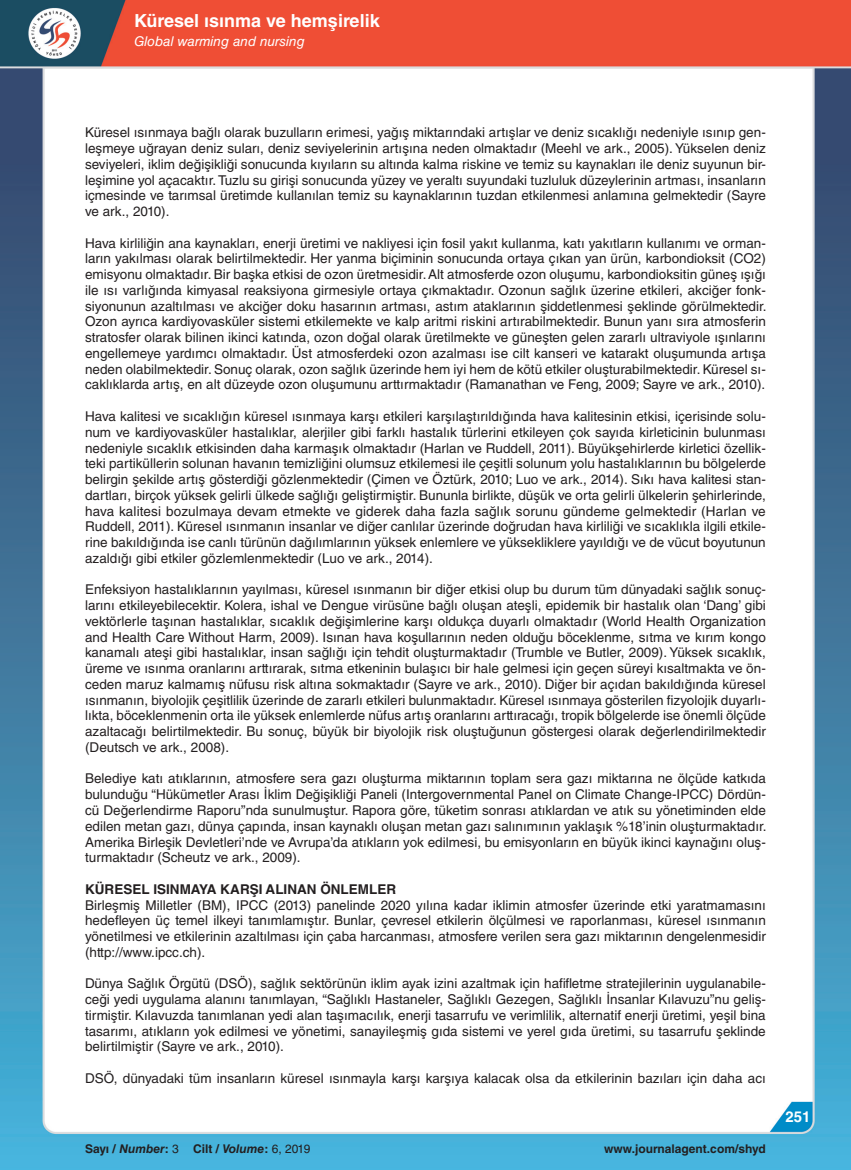
<style>
.page{position:relative;width:851px;height:1170px;background:#fff}
.page>*{position:absolute;margin:0;border:0;box-sizing:border-box;transform-origin:0 0}
.t1{font:700 18px "Helvetica LT Std";color:#fff}
.t2{font:700 15px "Helvetica LT Std";color:#fff}
.t3{font:13.5px/15.8px "Helvetica LT Std";color:#231f20;text-align:justify}
.t4{font:700 13.5px "Helvetica LT Std";color:#231f20}
.t5{font:italic 13.5px "Helvetica LT Std";color:#fff}
.t6{font:700 12px "Helvetica LT Std";color:#231f20}
.s1{font-style:italic}
.s2{font-weight:400}
</style>
<div class="page">
<img style="left:0;top:0;width:850px;height:1169px">
<h1 class="t1" style="left:134px;top:9px;width:247px">Küresel ısınma ve hemşirelik</h1>
<p class="t5" style="left:134px;top:33px;width:172px">Global warming and nursing</p>
<p class="t3" style="left:85px;top:125px;width:682px">Küresel ısınmaya bağlı olarak buzulların erimesi, yağış miktarındaki artışlar ve deniz sıcaklığı nedeniyle ısınıp gen&shy;leşmeye uğrayan deniz suları, deniz seviyelerinin artışına neden olmaktadır (Meehl ve ark., 2005). Yükselen deniz seviyeleri, iklim değişikliği sonucunda kıyıların su altında kalma riskine ve temiz su kaynakları ile deniz suyunun bir&shy;leşimine yol açacaktır. Tuzlu su girişi sonucunda yüzey ve yeraltı suyundaki tuzluluk düzeylerinin artması, insanların içmesinde ve tarımsal üretimde kullanılan temiz su kaynaklarının tuzdan etkilenmesi anlamına gelmektedir (Sayre ve ark., 2010).</p>
<p class="t3" style="left:85px;top:235px;width:683px">Hava kirliliğin ana kaynakları, enerji üretimi ve nakliyesi için fosil yakıt kullanma, katı yakıtların kullanımı ve orman&shy;ların yakılması olarak belirtilmektedir. Her yanma biçiminin sonucunda ortaya çıkan yan ürün, karbondioksit (CO2) emisyonu olmaktadır. Bir başka etkisi de ozon üretmesidir. Alt atmosferde ozon oluşumu, karbondioksitin güneş ışığı ile ısı varlığında kimyasal reaksiyona girmesiyle ortaya çıkmaktadır. Ozonun sağlık üzerine etkileri, akciğer fonk&shy;siyonunun azaltılması ve akciğer doku hasarının artması, astım ataklarının şiddetlenmesi şeklinde görülmektedir.<br>Ozon ayrıca kardiyovasküler sistemi etkilemekte ve kalp aritmi riskini artırabilmektedir. Bunun yanı sıra atmosferin stratosfer olarak bilinen ikinci katında, ozon doğal olarak üretilmekte ve güneşten gelen zararlı ultraviyole ışınlarını engellemeye yardımcı olmaktadır. Üst atmosferdeki ozon azalması ise cilt kanseri ve katarakt oluşumunda artışa neden olabilmektedir. Sonuç olarak, ozon sağlık üzerinde hem iyi hem de kötü etkiler oluşturabilmektedir. Küresel sı&shy;caklıklarda artış, en alt düzeyde ozon oluşumunu arttırmaktadır (Ramanathan ve Feng, 2009; Sayre ve ark., 2010).</p>
<p class="t3" style="left:85px;top:408px;width:682px">Hava kalitesi ve sıcaklığın küresel ısınmaya karşı etkileri karşılaştırıldığında hava kalitesinin etkisi, içerisinde solu&shy;num ve kardiyovasküler hastalıklar, alerjiler gibi farklı hastalık türlerini etkileyen çok sayıda kirleticinin bulunması nedeniyle sıcaklık etkisinden daha karmaşık olmaktadır (Harlan ve Ruddell, 2011). Büyükşehirlerde kirletici özellik&shy;teki partiküllerin solunan havanın temizliğini olumsuz etkilemesi ile çeşitli solunum yolu hastalıklarının bu bölgelerde belirgin şekilde artış gösterdiği gözlenmektedir (Çimen ve Öztürk, 2010; Luo ve ark., 2014). Sıkı hava kalitesi stan&shy;dartları, birçok yüksek gelirli ülkede sağlığı geliştirmiştir. Bununla birlikte, düşük ve orta gelirli ülkelerin şehirlerinde, hava kalitesi bozulmaya devam etmekte ve giderek daha fazla sağlık sorunu gündeme gelmektedir (Harlan ve Ruddell, 2011). Küresel ısınmanın insanlar ve diğer canlılar üzerinde doğrudan hava kirliliği ve sıcaklıkla ilgili etkile&shy;rine bakıldığında ise canlı türünün dağılımlarının yüksek enlemlere ve yüksekliklere yayıldığı ve de vücut boyutunun azaldığı gibi etkiler gözlemlenmektedir (Luo ve ark., 2014).</p>
<p class="t3" style="left:85px;top:581px;width:682px">Enfeksiyon hastalıklarının yayılması, küresel ısınmanın bir diğer etkisi olup bu durum tüm dünyadaki sağlık sonuç&shy;larını etkileyebilecektir. Kolera, ishal ve Dengue virüsüne bağlı oluşan ateşli, epidemik bir hastalık olan ‘Dang’ gibi vektörlerle taşınan hastalıklar, sıcaklık değişimlerine karşı oldukça duyarlı olmaktadır (World Health Organization and Health Care Without Harm, 2009). Isınan hava koşullarının neden olduğu böceklenme, sıtma ve kırım kongo kanamalı ateşi gibi hastalıklar, insan sağlığı için tehdit oluşturmaktadır (Trumble ve Butler, 2009). Yüksek sıcaklık, üreme ve ısınma oranlarını arttırarak, sıtma etkeninin bulaşıcı bir hale gelmesi için geçen süreyi kısaltmakta ve ön&shy;ceden maruz kalmamış nüfusu risk altına sokmaktadır (Sayre ve ark., 2010). Diğer bir açıdan bakıldığında küresel ısınmanın, biyolojik çeşitlilik üzerinde de zararlı etkileri bulunmaktadır. Küresel ısınmaya gösterilen fizyolojik duyarlı&shy;lıkta, böceklenmenin orta ile yüksek enlemlerde nüfus artış oranlarını arttıracağı, tropik bölgelerde ise önemli ölçüde azaltacağı belirtilmektedir. Bu sonuç, büyük bir biyolojik risk oluştuğunun göstergesi olarak değerlendirilmektedir (Deutsch ve ark., 2008).</p>
<p class="t3" style="left:85px;top:770px;width:683px">Belediye katı atıklarının, atmosfere sera gazı oluşturma miktarının toplam sera gazı miktarına ne ölçüde katkıda bulunduğu “Hükümetler Arası İklim Değişikliği Paneli (Intergovernmental Panel on Climate Change-IPCC) Dördün&shy;cü Değerlendirme Raporu”nda sunulmuştur. Rapora göre, tüketim sonrası atıklardan ve atık su yönetiminden elde edilen metan gazı, dünya çapında, insan kaynaklı oluşan metan gazı salınımının yaklaşık %18’inin oluşturmaktadır.<br>Amerika Birleşik Devletleri’nde ve Avrupa’da atıkların yok edilmesi, bu emisyonların en büyük ikinci kaynağını oluş&shy;turmaktadır (Scheutz ve ark., 2009).</p>
<p class="t4" style="left:85px;top:880px;width:312px">KÜRESEL ISINMAYA KARŞI ALINAN ÖNLEMLER</p>
<p class="t3" style="left:85px;top:896px;width:682px">Birleşmiş Milletler (BM), IPCC (2013) panelinde 2020 yılına kadar iklimin atmosfer üzerinde etki yaratmamasını hedefleyen üç temel ilkeyi tanımlamıştır. Bunlar, çevresel etkilerin ölçülmesi ve raporlanması, küresel ısınmanın yönetilmesi ve etkilerinin azaltılması için çaba harcanması, atmosfere verilen sera gazı miktarının dengelenmesidir (http://www.ipcc.ch).</p>
<p class="t3" style="left:85px;top:975px;width:682px">Dünya Sağlık Örgütü (DSÖ), sağlık sektörünün iklim ayak izini azaltmak için hafifletme stratejilerinin uygulanabile&shy;ceği yedi uygulama alanını tanımlayan, “Sağlıklı Hastaneler, Sağlıklı Gezegen, Sağlıklı İnsanlar Kılavuzu”nu geliş&shy;tirmiştir. Kılavuzda tanımlanan yedi alan taşımacılık, enerji tasarrufu ve verimlilik, alternatif enerji üretimi, yeşil bina tasarımı, atıkların yok edilmesi ve yönetimi, sanayileşmiş gıda sistemi ve yerel gıda üretimi, su tasarrufu şeklinde belirtilmiştir (Sayre ve ark., 2010).</p>
<p class="t3" style="left:85px;top:1070px;width:682px">DSÖ, dünyadaki tüm insanların küresel ısınmayla karşı karşıya kalacak olsa da etkilerinin bazıları için daha acı</p>
<p class="t6" style="left:85px;top:1141px;width:227px">Sayı / <span class="s1">Number</span>: <span class="s2">3</span> Cilt / <span class="s1">Volume</span>: <span class="s2">6, 2019</span></p>
<p class="t6" style="left:604px;top:1141px;width:163px">www.journalagent.com/shyd</p>
<p class="t2" style="left:785px;top:1107px;width:27px">251</p>
</div>
